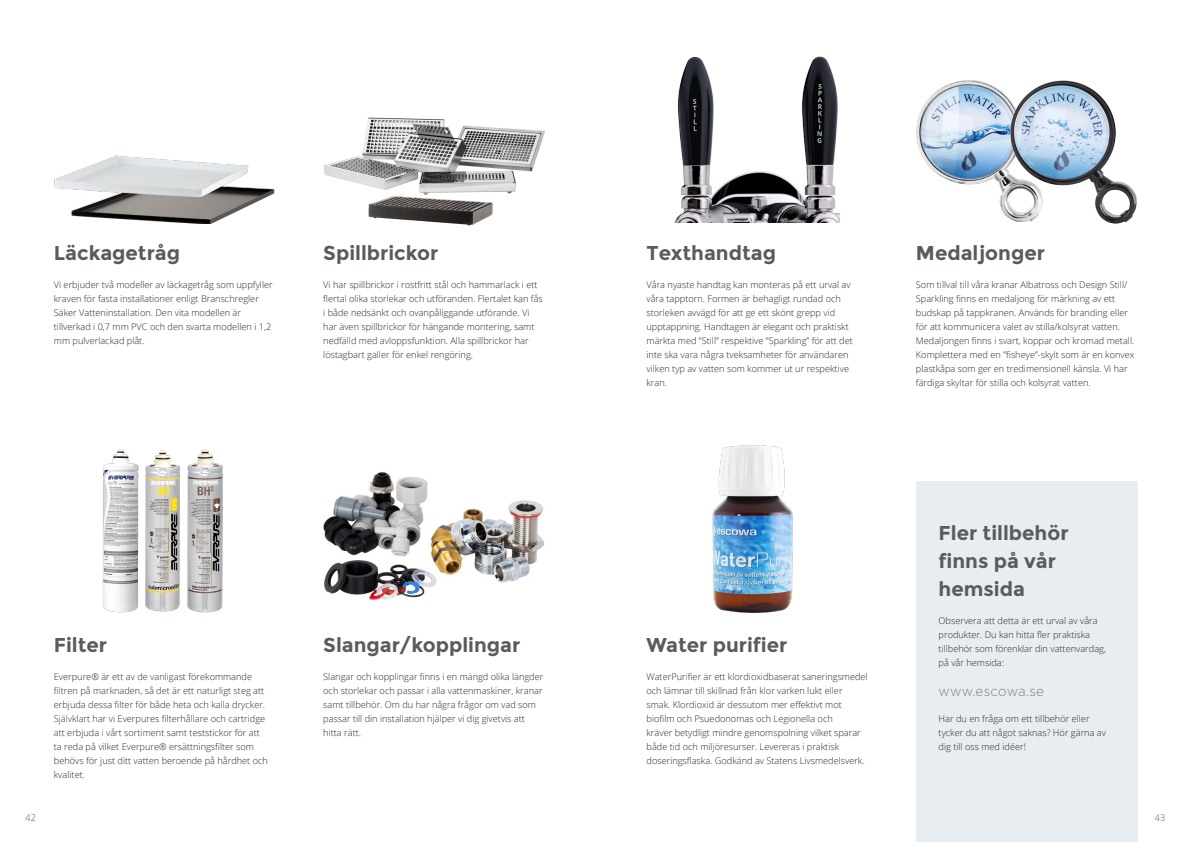
<style>
.page{position:relative;width:1191px;height:842px;background:#fff}
.page>*{position:absolute;margin:0;border:0;box-sizing:border-box;transform-origin:0 0}
.t1{font:700 20px/28px "Montserrat";color:#5a5c5c}
.t2{font:300 14px "Gotham HTF";letter-spacing:.01em;color:#7f8182;scale:.95 1}
.t3{font:300 9.2px/14px "Open Sans";color:#282827}
.t4{font:300 9.2px "Open Sans";color:#575756}
</style>
<div class="page">
<div style="left:916px;top:482px;width:221px;height:360px;background:#e8edf2"></div>
<img style="left:54px;top:155px;width:221px;height:69px">
<img style="left:323px;top:472px;width:221px;height:128px">
<img style="left:712px;top:445px;width:81px;height:168px">
<img style="left:324px;top:117px;width:221px;height:77px">
<img style="left:360px;top:193px;width:142px;height:33px">
<img style="left:674px;top:56px;width:165px;height:167px">
<img style="left:916px;top:80px;width:94px;height:139px">
<img style="left:1010px;top:80px;width:127px;height:144px">
<img style="left:157px;top:450px;width:12px;height:162px">
<img style="left:169px;top:449px;width:54px;height:164px">
<img style="left:103px;top:449px;width:54px;height:164px">
<h1 class="t1" style="left:54px;top:239px;width:128px">Läckagetråg</h1>
<p class="t3" style="left:54px;top:277px;width:220px">Vi erbjuder två modeller av läckagetråg som uppfyller kraven för fasta installationer enligt Branschregler Säker Vatteninstallation. Den vita modellen är tillverkad i 0,7 mm PVC och den svarta modellen i 1,2 mm pulverlackad plåt.</p>
<h1 class="t1" style="left:323px;top:239px;width:117px">Spillbrickor</h1>
<p class="t3" style="left:323px;top:277px;width:221px">Vi har spillbrickor i rostfritt stål och hammarlack i ett flertal olika storlekar och utföranden. Flertalet kan fås i både nedsänkt och ovanpåliggande utförande. Vi har även spillbrickor för hängande montering, samt nedfälld med avloppsfunktion. Alla spillbrickor har löstagbart galler för enkel rengöring.</p>
<h1 class="t1" style="left:54px;top:631px;width:55px">Filter</h1>
<p class="t3" style="left:54px;top:669px;width:216px">Everpure® är ett av de vanligast förekommande filtren på marknaden, så det är ett naturligt steg att erbjuda dessa filter för både heta och kalla drycker.<br>Självklart har vi Everpures filterhållare och cartridge att erbjuda i vårt sortiment samt teststickor för att ta reda på vilket Everpure® ersättningsfilter som behövs för just ditt vatten beroende på hårdhet och kvalitet.</p>
<h1 class="t1" style="left:323px;top:631px;width:199px">Slangar/kopplingar</h1>
<p class="t3" style="left:323px;top:669px;width:222px">Slangar och kopplingar finns i en mängd olika längder och storlekar och passar i alla vattenmaskiner, kranar samt tillbehör. Om du har några frågor om vad som passar till din installation hjälper vi dig givetvis att hitta rätt.</p>
<h1 class="t1" style="left:646px;top:239px;width:131px">Texthandtag</h1>
<p class="t3" style="left:646px;top:277px;width:208px">Våra nyaste handtag kan monteras på ett urval av våra tapptorn. Formen är behagligt rundad och storleken avvägd för att ge ett skönt grepp vid upptappning. Handtagen är elegant och praktiskt märkta med ”Still” respektive ”Sparkling” för att det inte ska vara några tveksamheter för användaren vilken typ av vatten som kommer ut ur respektive kran.</p>
<h1 class="t1" style="left:916px;top:239px;width:131px">Medaljonger</h1>
<p class="t3" style="left:916px;top:277px;width:220px">Som tillval till våra kranar Albatross och Design Still/ Sparkling finns en medaljong för märkning av ett budskap på tappkranen. Används för branding eller för att kommunicera valet av stilla/kolsyrat vatten.<br>Medaljongen finns i svart, koppar och kromad metall.<br>Komplettera med en ”fisheye”-skylt som är en konvex plastkåpa som ger en tredimensionell känsla. Vi har färdiga skyltar för stilla och kolsyrat vatten.</p>
<h1 class="t1" style="left:646px;top:631px;width:142px">Water purifier</h1>
<p class="t3" style="left:646px;top:669px;width:223px">WaterPurifier är ett klordioxidbaserat saneringsmedel och lämnar till skillnad från klor varken lukt eller smak. Klordioxid är dessutom mer effektivt mot biofilm och Psuedonomas och Legionella och<br>kräver betydligt mindre genomspolning vilket sparar både tid och miljöresurser. Levereras i praktisk doseringsflaska. Godkänd av Statens Livsmedelsverk.</p>
<h1 class="t1" style="left:938px;top:519px;width:131px">Fler tillbehör finns på vår hemsida</h1>
<p class="t3" style="left:938px;top:613px;width:169px">Observera att detta är ett urval av våra produkter. Du kan hitta fler praktiska tillbehör som förenklar din vattenvardag, på vår hemsida:</p>
<h2 class="t2" style="left:938px;top:683px;width:112px">www.escowa.se</h2>
<p class="t3" style="left:938px;top:711px;width:169px">Har du en fråga om ett tillbehör eller tycker du att något saknas? Hör gärna av dig till oss med idéer!</p>
<p class="t4" style="left:26px;top:811px;width:12px">42</p>
<p class="t4" style="left:1155px;top:811px;width:12px">43</p>
</div>
